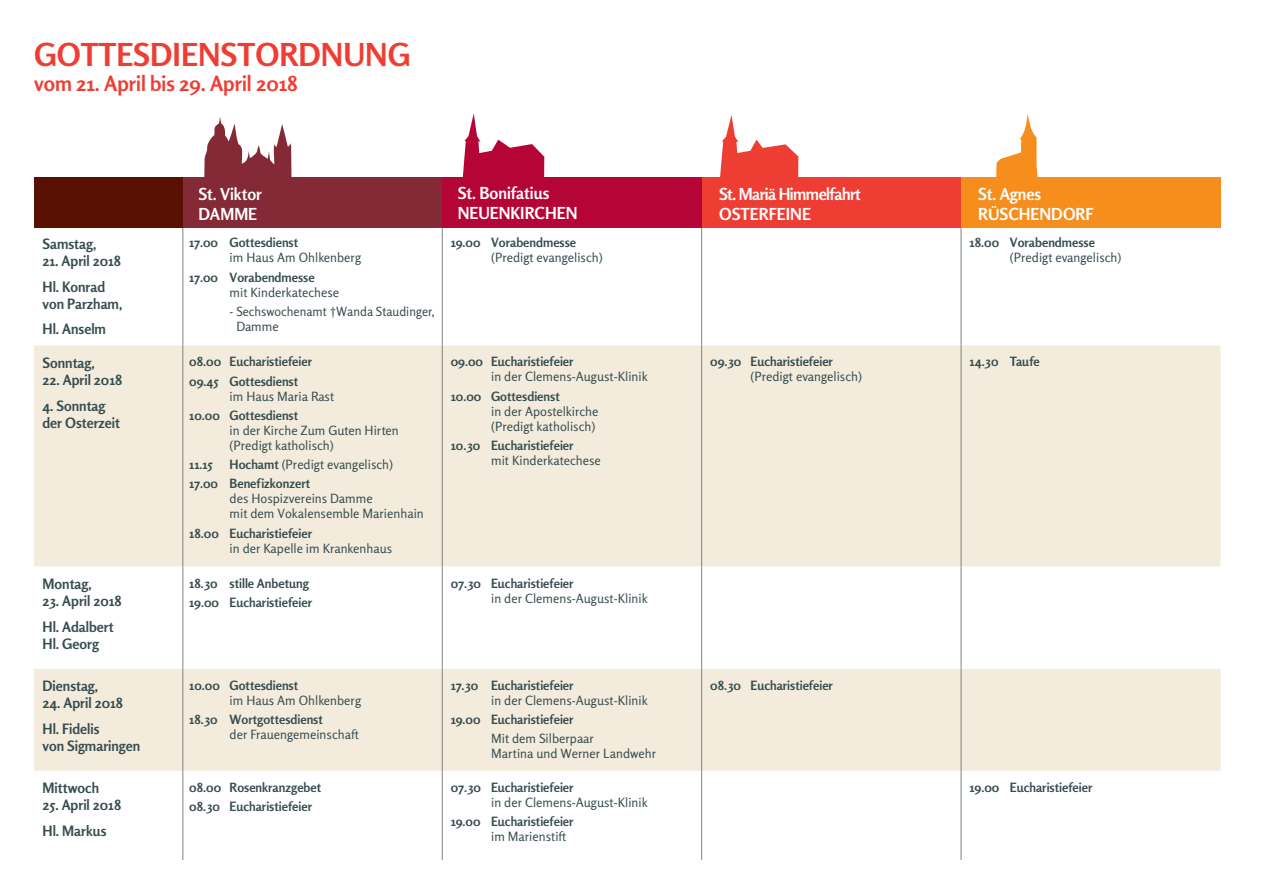
<style>
.page{position:relative;width:1263px;height:893px;background:#fff}
.page>*{position:absolute;margin:0;border:0;box-sizing:border-box;transform-origin:0 0}
.t1{font:700 31.5px "Rosario";color:#ee3e34}
.t2{font:700 21px "Rosario";color:#ee3e34}
.t3{font:700 16.5px/19.8px "Rosario";color:#fff}
.t4{font:700 16.5px/19.8px "Rosario";letter-spacing:-.03em;color:#fff}
.t5{font:700 14.25px/25.7px "Rosario";color:#384d50}
.t6{font:700 12.75px/19.2px "Rosario";color:#384d50}
.t7{font:12.75px/15px "Rosario";color:#384d50}
.s1{font-weight:400}
</style>
<div class="page">
<div style="left:34px;top:345px;width:1186px;height:426px;background:#f3ecdc"></div>
<svg style="left:34px;top:567px;width:1186px;height:102px"></svg>
<hr style="left:182px;top:226px;width:1px;height:119px;background:#808285">
<hr style="left:442px;top:226px;width:1px;height:119px;background:#808285">
<hr style="left:182px;top:345px;width:1px;height:222px;background:#808285">
<hr style="left:442px;top:345px;width:1px;height:222px;background:#808285">
<hr style="left:182px;top:567px;width:1px;height:102px;background:#808285">
<hr style="left:442px;top:567px;width:1px;height:102px;background:#808285">
<hr style="left:182px;top:669px;width:1px;height:102px;background:#808285">
<hr style="left:442px;top:669px;width:1px;height:102px;background:#808285">
<hr style="left:182px;top:771px;width:1px;height:89px;background:#808285">
<hr style="left:442px;top:771px;width:1px;height:89px;background:#808285">
<hr style="left:701px;top:226px;width:1px;height:119px;background:#808285">
<hr style="left:701px;top:345px;width:1px;height:222px;background:#808285">
<hr style="left:701px;top:567px;width:1px;height:102px;background:#808285">
<hr style="left:701px;top:669px;width:1px;height:102px;background:#808285">
<hr style="left:701px;top:771px;width:1px;height:89px;background:#808285">
<hr style="left:961px;top:226px;width:1px;height:119px;background:#808285">
<hr style="left:961px;top:345px;width:1px;height:222px;background:#808285">
<hr style="left:961px;top:567px;width:1px;height:102px;background:#808285">
<hr style="left:961px;top:669px;width:1px;height:102px;background:#808285">
<hr style="left:961px;top:771px;width:1px;height:89px;background:#808285">
<div style="left:701px;top:177px;width:262px;height:50px;background:#ee3e34"></div>
<div style="left:961px;top:177px;width:259px;height:50px;background:#f68e1e"></div>
<div style="left:182px;top:177px;width:261px;height:50px;background:#842936"></div>
<div style="left:442px;top:177px;width:260px;height:50px;background:#b50536"></div>
<div style="left:34px;top:177px;width:149px;height:50px;background:#5a1000"></div>
<svg style="left:720px;top:115px;width:78px;height:62px"></svg>
<svg style="left:204px;top:117px;width:88px;height:60px"></svg>
<svg style="left:462px;top:113px;width:82px;height:64px"></svg>
<svg style="left:996px;top:114px;width:42px;height:63px"></svg>
<h1 class="t1" style="left:34px;top:35px;width:378px">GOTTESDIENSTORDNUNG</h1>
<h2 class="t2" style="left:34px;top:71px;width:265px">vom 21. April bis 29. April 2018</h2>
<p class="t5" style="left:43px;top:231px;width:55px">Samstag,</p>
<p class="t5" style="left:43px;top:248px;width:80px">21. April 2018<br>Hl. Konrad</p>
<p class="t5" style="left:43px;top:291px;width:81px">von Parzham,<br>Hl. Anselm</p>
<p class="t5" style="left:43px;top:350px;width:54px">Sonntag,</p>
<p class="t5" style="left:43px;top:367px;width:81px">22. April 2018</p>
<p class="t5" style="left:43px;top:397px;width:79px;line-height:17.1px">4. Sonntag der Osterzeit</p>
<p class="t5" style="left:43px;top:571px;width:51px">Montag,</p>
<p class="t5" style="left:43px;top:588px;width:81px">23. April 2018<br>Hl. Adalbert</p>
<p class="t5" style="left:43px;top:631px;width:58px">Hl. Georg</p>
<p class="t5" style="left:43px;top:673px;width:57px">Dienstag,</p>
<p class="t5" style="left:43px;top:690px;width:82px">24. April 2018<br>Hl. Fidelis</p>
<p class="t5" style="left:43px;top:733px;width:99px">von Sigmaringen</p>
<p class="t5" style="left:43px;top:775px;width:58px">Mittwoch</p>
<p class="t5" style="left:43px;top:792px;width:80px">25. April 2018<br>Hl. Markus</p>
<p class="t3" style="left:199px;top:184px;width:65px">St. Viktor<br>DAMME</p>
<p class="t3" style="left:458px;top:183px;width:121px">St. Bonifatius<br>NEUENKIRCHEN</p>
<p class="t4" style="left:719px;top:184px;width:143px">St. Mariä Himmelfahrt<br>OSTERFEINE</p>
<p class="t3" style="left:978px;top:184px;width:117px">St. Agnes<br>RÜSCHENDORF</p>
<p class="t6" style="left:189px;top:233px;width:110px">17.00 Gottesdienst</p>
<p class="t7" style="left:230px;top:250px;width:133px">im Haus Am Ohlkenberg</p>
<p class="t6" style="left:189px;top:267px;width:127px">17.00 Vorabendmesse</p>
<p class="t7" style="left:230px;top:285px;width:111px">mit Kinderkatechese</p>
<p class="t7" style="left:236px;top:304px;width:200px;text-indent:-7px">- Sechswochenamt †Wanda Staudinger,<br>Damme</p>
<p class="t6" style="left:189px;top:352px;width:124px">08.00 Eucharistiefeier<br>09.45 Gottesdienst</p>
<p class="t7" style="left:230px;top:389px;width:106px">im Haus Maria Rast</p>
<p class="t6" style="left:189px;top:406px;width:110px">10.00 Gottesdienst</p>
<p class="t7" style="left:230px;top:423px;width:171px">in der Kirche Zum Guten Hirten (Predigt katholisch)</p>
<p class="t6" style="left:189px;top:455px;width:25px">11.15</p>
<p class="t6" style="left:189px;top:455px;width:205px;text-indent:40px">Hochamt <span class="s1">(Predigt evangelisch)<br></span>17.00 Benefizkonzert</p>
<p class="t7" style="left:230px;top:491px;width:196px">des Hospizvereins Damme<br>mit dem Vokalensemble Marienhain</p>
<p class="t6" style="left:189px;top:523px;width:124px">18.00 Eucharistiefeier</p>
<p class="t7" style="left:230px;top:541px;width:164px">in der Kapelle im Krankenhaus</p>
<p class="t6" style="left:451px;top:233px;width:127px">19.00 Vorabendmesse</p>
<p class="t7" style="left:491px;top:250px;width:113px">(Predigt evangelisch)</p>
<p class="t6" style="left:451px;top:352px;width:124px">09.00 Eucharistiefeier</p>
<p class="t7" style="left:491px;top:369px;width:158px">in der Clemens-August-Klinik</p>
<p class="t6" style="left:451px;top:386px;width:110px">10.00 Gottesdienst</p>
<p class="t7" style="left:491px;top:404px;width:109px">in der Apostelkirche (Predigt katholisch)</p>
<p class="t6" style="left:451px;top:436px;width:124px">10.30 Eucharistiefeier</p>
<p class="t7" style="left:491px;top:453px;width:111px">mit Kinderkatechese</p>
<p class="t6" style="left:189px;top:573px;width:124px">18.30 stille Anbetung<br>19.00 Eucharistiefeier</p>
<p class="t6" style="left:451px;top:573px;width:124px">07.30 Eucharistiefeier</p>
<p class="t7" style="left:491px;top:590px;width:158px">in der Clemens-August-Klinik</p>
<p class="t6" style="left:189px;top:675px;width:110px">10.00 Gottesdienst</p>
<p class="t7" style="left:230px;top:693px;width:133px">im Haus Am Ohlkenberg</p>
<p class="t6" style="left:189px;top:710px;width:135px">18.30 Wortgottesdienst</p>
<p class="t7" style="left:230px;top:727px;width:131px">der Frauengemeinschaft</p>
<p class="t6" style="left:451px;top:675px;width:124px">17.30 Eucharistiefeier</p>
<p class="t7" style="left:491px;top:692px;width:158px">in der Clemens-August-Klinik</p>
<p class="t6" style="left:451px;top:710px;width:124px">19.00 Eucharistiefeier</p>
<p class="t7" style="left:491px;top:731px;width:167px">Mit dem Silberpaar<br>Martina und Werner Landwehr</p>
<p class="t6" style="left:189px;top:777px;width:133px">08.00 Rosenkranzgebet<br>08.30 Eucharistiefeier</p>
<p class="t6" style="left:451px;top:777px;width:124px">07.30 Eucharistiefeier</p>
<p class="t7" style="left:491px;top:795px;width:158px">in der Clemens-August-Klinik</p>
<p class="t6" style="left:451px;top:812px;width:124px">19.00 Eucharistiefeier</p>
<p class="t7" style="left:491px;top:829px;width:77px">im Marienstift</p>
<p class="t6" style="left:710px;top:352px;width:124px">09.30 Eucharistiefeier</p>
<p class="t7" style="left:750px;top:369px;width:113px">(Predigt evangelisch)</p>
<p class="t6" style="left:710px;top:675px;width:124px">08.30 Eucharistiefeier</p>
<p class="t6" style="left:969px;top:233px;width:127px">18.00 Vorabendmesse</p>
<p class="t7" style="left:1010px;top:250px;width:113px">(Predigt evangelisch)</p>
<p class="t6" style="left:969px;top:352px;width:72px">14.30 Taufe</p>
<p class="t6" style="left:969px;top:777px;width:124px">19.00 Eucharistiefeier</p>
</div>
